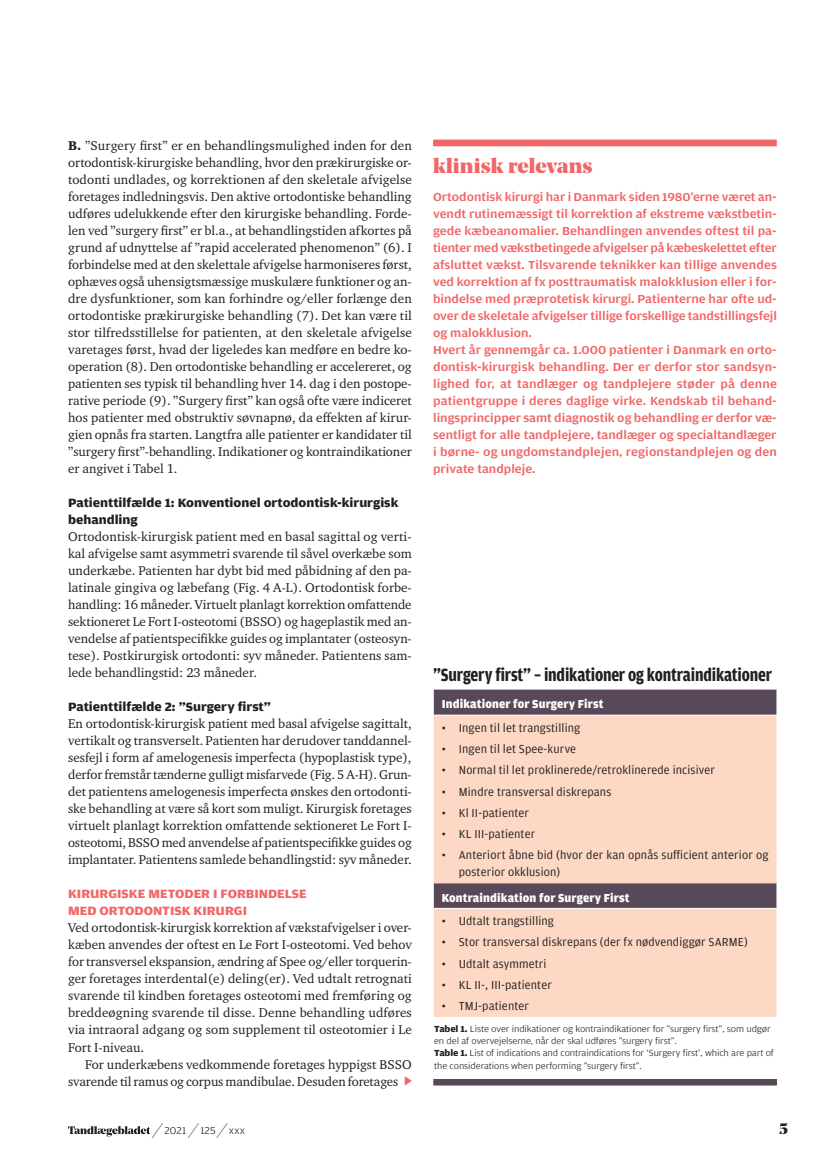
<style>
.page{position:relative;width:830px;height:1157px;background:#fff}
.page>*{position:absolute;margin:0;border:0;box-sizing:border-box;transform-origin:0 0}
.t1{font:900 21px "Noe Display";letter-spacing:.01em;color:#f16666}
.t2{font:700 18.75px "Amplitude Condensed";letter-spacing:-.01em;color:#231f20}
.t3{font:900 15px "Noe Display";color:#231f20}
.t4{font:13.05px/17px "Charter ITC Std";color:#231f20;text-align:justify}
.t5{font:700 12.75px/17px "Amplitude Wide";color:#231f20}
.t6{font:700 12.75px/17px "Amplitude Wide";color:#f16666}
.t7{font:500 12.3px/17px "Amplitude Wide";color:#f16666}
.t8{font:12.3px/17px "Amplitude";letter-spacing:.01em;color:#231f20}
.t9{font:900 12.3px "Amplitude";letter-spacing:.01em;color:#fff}
.t10{font:300 10.5px "Amplitude Wide";letter-spacing:.02em;color:#231f20}
.t11{font:300 9.3px/12.5px "Amplitude Wide";letter-spacing:-.01em;color:#231f20}
.s1{font-weight:900}
.s2{font-weight:700}
.s3{font-family:"Noe Display";font-weight:900;font-size:21px}
</style>
<div class="page">
<div style="left:433px;top:140px;width:343px;height:6px;background:#f16666"></div>
<svg style="left:404px;top:1076px;width:7px;height:9px"></svg>
<svg style="left:433px;top:689px;width:343px;height:396px;fill:#594958"></svg>
<svg style="left:434px;top:716px;width:342px;height:301px;fill:#fdd8c4"></svg>
<div style="left:433px;top:1017px;width:343px;height:61px;background:#fff"></div>
<svg style="left:433px;top:689px;width:1px;height:26px"></svg>
<svg style="left:433px;top:883px;width:1px;height:25px"></svg>
<hr style="left:433px;top:715px;width:343px;height:1px;background:#fff">
<hr style="left:433px;top:715px;width:1px;height:168px;background:#fff">
<hr style="left:433px;top:908px;width:343px;height:1px;background:#fff">
<hr style="left:433px;top:908px;width:1px;height:109px;background:#fff">
<svg style="left:776px;top:689px;width:1px;height:26px"></svg>
<svg style="left:776px;top:883px;width:1px;height:25px"></svg>
<svg style="left:68px;top:1126px;width:82px;height:10px"></svg>
<p class="t4" style="left:68px;top:137px;width:345px"><span class="s1">B.</span> ”Surgery first” er en behandlingsmulighed inden for den ortodontisk-kirurgiske behandling, hvor den prækirurgiske or&shy;todonti undlades, og korrektionen af den skeletale afvigelse foretages indledningsvis. Den aktive ortodontiske behandling udføres udelukkende efter den kirurgiske behandling. Forde&shy;len ved ”surgery first” er bl.a., at behandlingstiden afkortes på grund af udnyttelse af ”rapid accelerated phenomenon” (6). I forbindelse med at den skelettale afvigelse harmoniseres først, ophæves også uhensigtsmæssige muskulære funktioner og an&shy;dre dysfunktioner, som kan forhindre og/eller forlænge den ortodontiske prækirurgiske behandling (7). Det kan være til stor tilfredsstillelse for patienten, at den skeletale afvigelse varetages først, hvad der ligeledes kan medføre en bedre ko&shy;operation (8). Den ortodontiske behandling er accelereret, og patienten ses typisk til behandling hver 14. dag i den postope&shy;rative periode (9). ”Surgery first” kan også ofte være indiceret hos patienter med obstruktiv søvnapnø, da effekten af kirur&shy;gien opnås fra starten. Langtfra alle patienter er kandidater til ”surgery first”-behandling. Indikationer og kontraindikationer er angivet i Tabel 1.</p>
<p class="t5" style="left:68px;top:494px;width:331px">Patienttilfælde 1: Konventionel ortodontisk-kirurgisk behandling</p>
<p class="t4" style="left:68px;top:528px;width:345px">Ortodontisk-kirurgisk patient med en basal sagittal og verti&shy;kal afvigelse samt asymmetri svarende til såvel overkæbe som underkæbe. Patienten har dybt bid med påbidning af den pa&shy;latinale gingiva og læbefang (Fig. 4 A-L). Ortodontisk forbe&shy;handling: 16 måneder. Virtuelt planlagt korrektion omfattende sektioneret Le Fort I-osteotomi (BSSO) og hageplastik med an&shy;vendelse af patientspecifikke guides og implantater (osteosyn&shy;tese). Postkirurgisk ortodonti: syv måneder. Patientens sam&shy;lede behandlingstid: 23 måneder.</p>
<p class="t5" style="left:68px;top:698px;width:204px">Patienttilfælde 2: ”Surgery first”</p>
<p class="t4" style="left:68px;top:715px;width:345px">En ortodontisk-kirurgisk patient med basal afvigelse sagittalt, vertikalt og transverselt. Patienten har derudover tanddannel&shy;sesfejl i form af amelogenesis imperfecta (hypoplastisk type), derfor fremstår tænderne gulligt misfarvede (Fig. 5 A-H). Grun&shy;det patientens amelogenesis imperfecta ønskes den ortodonti&shy;ske behandling at være så kort som muligt. Kirurgisk foretages virtuelt planlagt korrektion omfattende sektioneret Le Fort I&shy;osteotomi, BSSO med anvendelse af patientspecifikke guides og implantater. Patientens samlede behandlingstid: syv måneder.</p>
<p class="t6" style="left:68px;top:885px;width:240px">KIRURGISKE METODER I FORBINDELSE<br>MED ORTODONTISK KIRURGI</p>
<p class="t4" style="left:68px;top:919px;width:345px">Ved ortodontisk-kirurgisk korrektion af vækstafvigelser i over&shy;kæben anvendes der oftest en Le Fort I-osteotomi. Ved behov for transversel ekspansion, ændring af Spee og/eller torquerin&shy;ger foretages interdental(e) deling(er). Ved udtalt retrognati svarende til kindben foretages osteotomi med fremføring og breddeøgning svarende til disse. Denne behandling udføres via intraoral adgang og som supplement til osteotomier i Le Fort I-niveau.</p>
<p class="t4" style="left:68px;top:1055px;width:345px;text-indent:17px">For underkæbens vedkommende foretages hyppigst BSSO svarende til ramus og corpus mandibulae. Desuden foretages</p>
<h1 class="t1" style="left:433px;top:152px;width:161px">klinisk relevans</h1>
<p class="t7" style="left:433px;top:188px;width:345px">Ortodontisk kirurgi har i Danmark siden 1980’erne været an&shy;vendt rutinemæssigt til korrektion af ekstreme vækstbetin&shy;gede kæbeanomalier. Behandlingen anvendes oftest til pa&shy;tienter med vækstbetingede afvigelser på kæbeskelettet efter afsluttet vækst. Tilsvarende teknikker kan tillige anvendes ved korrektion af fx posttraumatisk malokklusion eller i for&shy;bindelse med præprotetisk kirurgi. Patienterne har ofte ud&shy;over de skeletale afvigelser tillige forskellige tandstillingsfejl og malokklusion.<br>Hvert år gennemgår ca. 1.000 patienter i Danmark en orto&shy;dontisk-kirurgisk behandling. Der er derfor stor sandsyn&shy;lighed for, at tandlæger og tandplejere støder på denne patientgruppe i deres daglige virke. Kendskab til behand&shy;lingsprincipper samt diagnostik og behandling er derfor væ&shy;sentligt for alle tandplejere, tandlæger og specialtandlæger i børne- og ungdomstandplejen, regionstandplejen og den private tandpleje.</p>
<h2 class="t2" style="left:433px;top:664px;width:340px">”Surgery first” – indikationer og kontraindikationer</h2>
<p class="t9" style="left:441px;top:697px;width:163px">Indikationer for Surgery First</p>
<p class="t8" style="left:441px;top:719px;width:140px">• Ingen til let trangstilling</p>
<p class="t8" style="left:441px;top:740px;width:136px">• Ingen til let Spee-kurve</p>
<p class="t8" style="left:441px;top:762px;width:274px">• Normal til let proklinerede/retroklinerede incisiver</p>
<p class="t8" style="left:441px;top:783px;width:171px">• Mindre transversal diskrepans</p>
<p class="t8" style="left:441px;top:804px;width:89px">• Kl II-patienter</p>
<p class="t8" style="left:441px;top:825px;width:95px">• KL III-patienter</p>
<p class="t8" style="left:458px;top:847px;width:311px;text-indent:-17px">• Anteriort åbne bid (hvor der kan opnås sufficient anterior og posterior okklusion)</p>
<p class="t9" style="left:441px;top:890px;width:189px">Kontraindikation for Surgery First</p>
<p class="t8" style="left:441px;top:912px;width:114px">• Udtalt trangstilling</p>
<p class="t8" style="left:441px;top:933px;width:307px">• Stor transversal diskrepans (der fx nødvendiggør SARME)</p>
<p class="t8" style="left:441px;top:955px;width:106px">• Udtalt asymmetri</p>
<p class="t8" style="left:441px;top:976px;width:112px">• KL II-, III-patienter</p>
<p class="t8" style="left:441px;top:997px;width:89px">• TMJ-patienter</p>
<p class="t11" style="left:434px;top:1022px;width:341px"><span class="s2">Tabel 1.</span> Liste over indikationer og kontraindikationer for ”surgery first”, som udgør en del af overvejelserne, når der skal udføres ”surgery first”.<br><span class="s2">Table 1.</span> List of indications and contraindications for ‘Surgery first’, which are part of the considerations when performing ”surgery first”.</p>
<p class="t10" style="left:157px;top:1124px;width:90px"><span class="s3">∕</span> 2021 <span class="s3">∕</span> 125 <span class="s3">∕</span> xxx</p>
<p class="t3" style="left:778px;top:1118px;width:10px">5</p>
</div>
